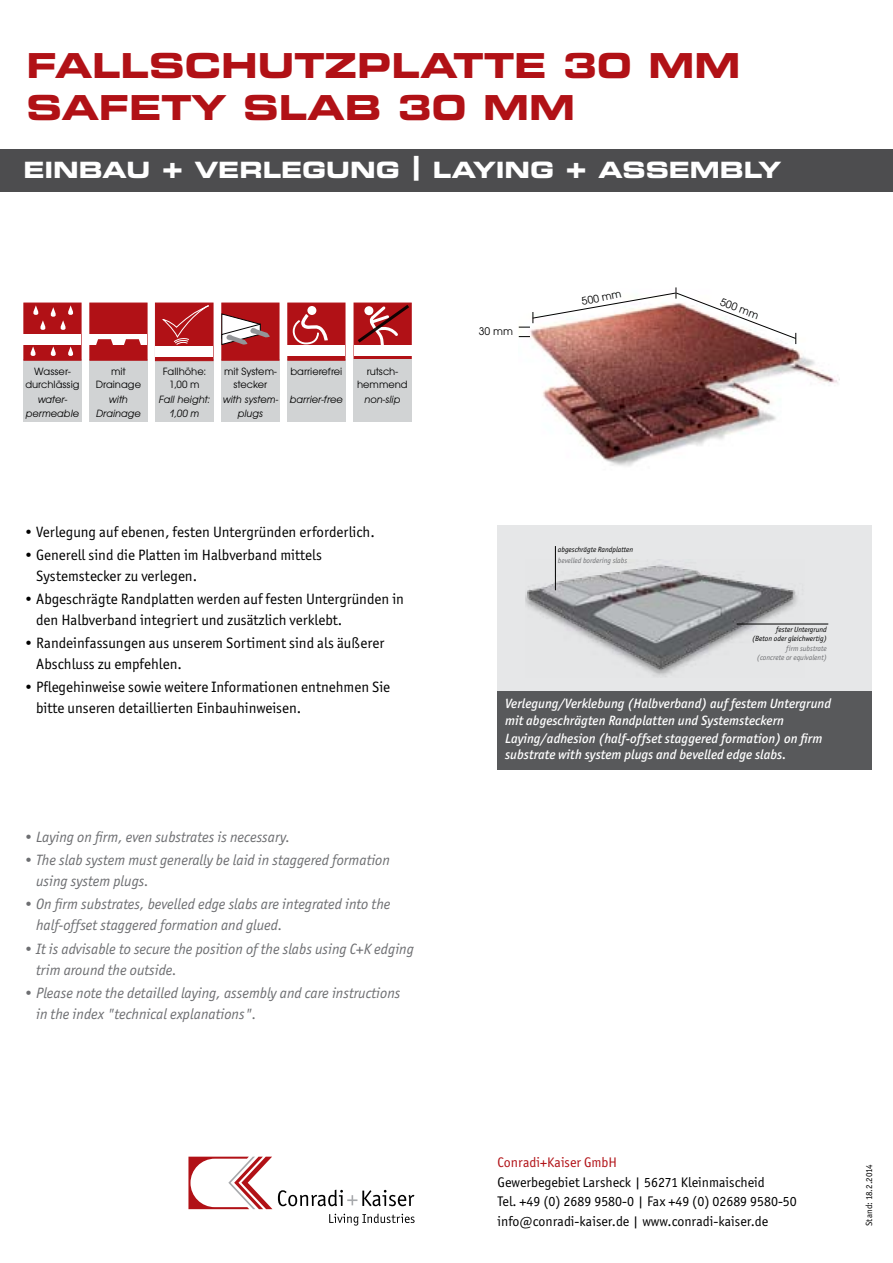
<style>
.page{position:relative;width:893px;height:1263px;background:#fff}
.page>*{position:absolute;margin:0;border:0;box-sizing:border-box;transform-origin:0 0}
.t1{font:34.5px/41.4px "Eurostile LT Pro Bold Ex 2";color:#b11116}
.t2{font:22.5px "Eurostile LT Pro Bold Ex 2";color:#fff}
.t3{font:15px/21px "Officina Sans ITC";color:#000}
.t4{font:italic 15px/21px "Officina Sans ITC";color:#6d6e71}
.t5{font:13.95px/19.5px "Officina Sans ITC";color:#000}
.t6{font:13.95px "Officina Sans ITC";color:#b11116}
.t7{font:italic 500 13.5px/16.2px "Officina Sans ITC";color:#fff}
.t8{font:11.55px "Avant Gard EF";color:#000}
.t9{font:10.95px/13.2px "Avant Gard EF";color:#000;text-align:center}
.t10{font:italic 10.95px/13.2px "Avant Gard EF";color:#000;text-align:center}
.t11{font:9px "Officina Sans ITC";letter-spacing:-.01em;color:#000}
.t12{font:italic 7.5px/8.6px "Officina Sans ITC";color:#000;text-align:right}
.t13{font:italic 7.5px/8.6px "Officina Sans ITC";color:#6d6e71;text-align:right}
</style>
<div class="page">
<div style="left:0;top:149px;width:893px;height:42px;background:#4d4d4f"></div>
<div style="left:497px;top:691px;width:375px;height:79px;background:#58595b"></div>
<div style="left:497px;top:525px;width:375px;height:166px;background:#e6e7e8"></div>
<div style="left:23px;top:359px;width:59px;height:34px;background:#d1d3d4"></div>
<div style="left:23px;top:387px;width:59px;height:35px;background:#d1d3d4"></div>
<div style="left:23px;top:303px;width:59px;height:58px;background:#b11116;border:1px solid #b11116"></div>
<div style="left:24px;top:334px;width:57px;height:10px;background:#fff"></div>
<svg style="left:30px;top:346px;width:6px;height:10px"></svg>
<svg style="left:68px;top:346px;width:5px;height:10px"></svg>
<svg style="left:50px;top:346px;width:6px;height:10px"></svg>
<svg style="left:33px;top:305px;width:40px;height:25px"></svg>
<div style="left:89px;top:359px;width:59px;height:34px;background:#d1d3d4"></div>
<div style="left:89px;top:387px;width:59px;height:35px;background:#d1d3d4"></div>
<div style="left:89px;top:303px;width:59px;height:58px;background:#b11116;border:1px solid #b11116"></div>
<div style="left:90px;top:334px;width:57px;height:10px;background:#fff"></div>
<svg style="left:96px;top:339px;width:18px;height:6px"></svg>
<svg style="left:123px;top:339px;width:18px;height:6px"></svg>
<div style="left:221px;top:359px;width:59px;height:34px;background:#d1d3d4"></div>
<div style="left:221px;top:387px;width:59px;height:35px;background:#d1d3d4"></div>
<div style="left:221px;top:303px;width:59px;height:58px;background:#b11116;border:1px solid #b11116"></div>
<svg style="left:221px;top:313px;width:49px;height:36px"></svg>
<div style="left:287px;top:359px;width:58px;height:34px;background:#d1d3d4"></div>
<div style="left:287px;top:387px;width:58px;height:35px;background:#d1d3d4"></div>
<div style="left:287px;top:303px;width:58px;height:58px;background:#b11116;border:1px solid #b11116"></div>
<div style="left:288px;top:346px;width:57px;height:10px;background:#fff"></div>
<div style="left:307px;top:306px;width:9px;height:9px;background:#fff;border-radius:50%"></div>
<svg style="left:292px;top:312px;width:36px;height:33px"></svg>
<div style="left:353px;top:303px;width:59px;height:58px;background:#b11116"></div>
<div style="left:354px;top:346px;width:57px;height:10px;background:#fff"></div>
<svg style="left:354px;top:303px;width:58px;height:46px"></svg>
<div style="left:353px;top:359px;width:58px;height:34px;background:#d1d3d4"></div>
<div style="left:353px;top:387px;width:58px;height:35px;background:#d1d3d4"></div>
<div style="left:155px;top:359px;width:59px;height:34px;background:#d1d3d4"></div>
<div style="left:155px;top:387px;width:59px;height:35px;background:#d1d3d4"></div>
<div style="left:155px;top:303px;width:59px;height:58px;background:#b11116;border:1px solid #b11116"></div>
<div style="left:155px;top:346px;width:58px;height:10px;background:#fff"></div>
<svg style="left:162px;top:306px;width:47px;height:39px"></svg>
<svg style="left:188px;top:1157px;width:84px;height:52px"></svg>
<svg style="left:278px;top:1190px;width:136px;height:16px"></svg>
<svg style="left:329px;top:1213px;width:86px;height:12px"></svg>
<img style="left:525px;top:559px;width:279px;height:118px">
<hr style="left:555px;top:546px;width:1px;height:44px;background:#000">
<hr style="left:737px;top:624px;width:91px;height:1px;background:#000">
<img style="left:532px;top:333px;width:306px;height:133px">
<svg style="left:519px;top:287px;width:277px;height:57px"></svg>
<div style="left:720px;top:298px;width:37px;height:23px;background:#fff"></div>
<h1 class="t1" style="left:27px;top:44px;width:715px">FALLSCHUTZPLATTE 30 MM<br>SAFETY SLAB 30 MM</h1>
<h2 class="t2" style="left:23px;top:154px;width:759px">EINBAU + VERLEGUNG | LAYING + ASSEMBLY</h2>
<p class="t9" style="left:25px;top:365px;width:56px">Wasser&shy;durchlässig</p>
<p class="t10" style="left:26px;top:393px;width:55px">water&shy;permeable</p>
<p class="t9" style="left:96px;top:365px;width:47px">mit<br>Drainage</p>
<p class="t10" style="left:96px;top:393px;width:46px">with<br>Drainage</p>
<p class="t9" style="left:163px;top:365px;width:45px">Fallhöhe:<br>1,00 m</p>
<p class="t10" style="left:159px;top:393px;width:52px">Fall height:<br>1,00 m</p>
<p class="t9" style="left:224px;top:365px;width:54px">mit System&shy;stecker</p>
<p class="t10" style="left:223px;top:393px;width:57px">with system&shy;plugs</p>
<p class="t9" style="left:290px;top:365px;width:53px">barrierefrei</p>
<p class="t10" style="left:290px;top:393px;width:55px">barrier-free</p>
<p class="t9" style="left:357px;top:365px;width:52px">rutsch&shy;hemmend</p>
<p class="t10" style="left:364px;top:393px;width:37px">non-slip</p>
<p class="t3" style="left:23px;top:521px;width:353px">• Verlegung auf ebenen, festen Untergründen erforderlich.</p>
<p class="t3" style="left:36px;top:544px;width:287px;text-indent:-13px">• Generell sind die Platten im Halbverband mittels<br>Systemstecker zu verlegen.</p>
<p class="t3" style="left:36px;top:588px;width:369px;text-indent:-13px">• Abgeschrägte Randplatten werden auf festen Untergründen in den Halbverband integriert und zusätzlich verklebt.</p>
<p class="t3" style="left:36px;top:632px;width:350px;text-indent:-13px">• Randeinfassungen aus unserem Sortiment sind als äußerer<br>Abschluss zu empfehlen.</p>
<p class="t3" style="left:36px;top:677px;width:356px;text-indent:-13px">• Pflegehinweise sowie weitere Informationen entnehmen Sie bitte unseren detaillierten Einbauhinweisen.</p>
<p class="t4" style="left:23px;top:827px;width:268px">• Laying on firm, even substrates is necessary.</p>
<p class="t4" style="left:36px;top:850px;width:355px;text-indent:-13px">• The slab system must generally be laid in staggered formation using system plugs.</p>
<p class="t4" style="left:36px;top:894px;width:356px;text-indent:-13px">• On firm substrates, bevelled edge slabs are integrated into the half-offset staggered formation and glued.</p>
<p class="t4" style="left:36px;top:938px;width:379px;text-indent:-13px">• It is advisable to secure the position of the slabs using C+K edging trim around the outside.</p>
<p class="t4" style="left:36px;top:982px;width:366px;text-indent:-13px">• Please note the detailled laying, assembly and care instructions in the index "technical explanations".</p>
<p class="t8" style="left:479px;top:324px;width:36px">30 mm</p>
<p class="t8" style="left:580px;top:295px;width:42px;rotate:-12deg">500 mm</p>
<p class="t8" style="left:723px;top:295px;width:42px;rotate:20deg">500 mm</p>
<p class="t12" style="left:558px;top:545px;width:77px">abgeschrägte Randplatten</p>
<p class="t13" style="left:558px;top:556px;width:71px">bevelled bordering slabs</p>
<p class="t12" style="left:752px;top:625px;width:76px">fester Untergrund<br>(Beton oder gleichwertig)</p>
<p class="t13" style="left:757px;top:645px;width:72px">firm substrate (concrete or equivalent)</p>
<p class="t7" style="left:505px;top:696px;width:328px">Verlegung/Verklebung (Halbverband) auf festem Untergrund mit abgeschrägten Randplatten und Systemsteckern</p>
<p class="t7" style="left:505px;top:730px;width:319px">Laying/adhesion (half-offset staggered formation) on firm substrate with system plugs and bevelled edge slabs.</p>
<p class="t6" style="left:497px;top:1154px;width:121px">Conradi+Kaiser GmbH</p>
<p class="t5" style="left:497px;top:1172px;width:301px">Gewerbegebiet Larsheck | 56271 Kleinmaischeid<br>Tel. +49 (0) 2689 9580-0 | Fax +49 (0) 02689 9580-50 info@conradi-kaiser.de | www.conradi-kaiser.de</p>
<p class="t11" style="left:864px;top:1226px;width:63px;rotate:-90deg">Stand: 18.2.2014</p>
</div>
